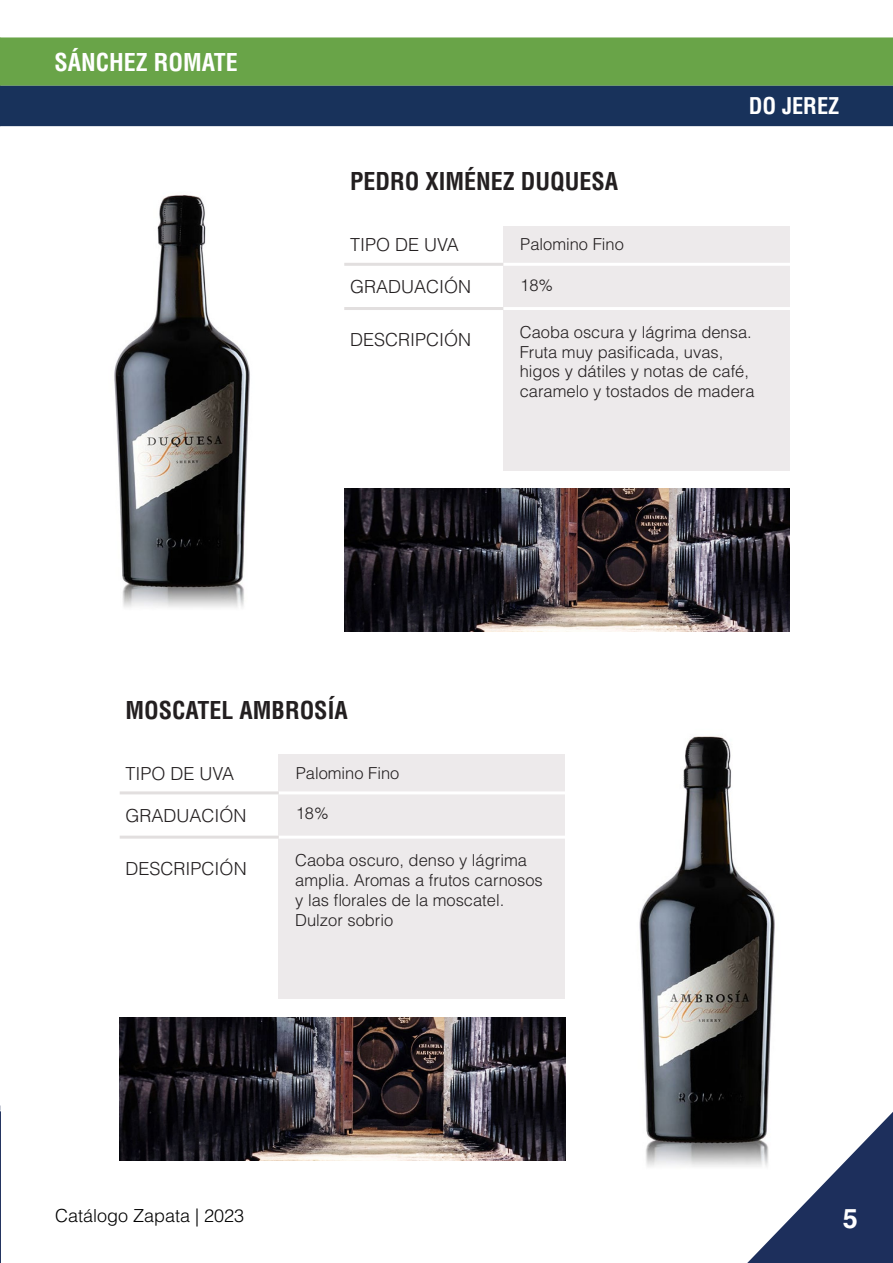
<style>
.page{position:relative;width:893px;height:1263px;background:#fff}
.page>*{position:absolute;margin:0;border:0;box-sizing:border-box;transform-origin:0 0}
.t1{font:700 27px "Helvetica LT Std";color:#fff}
.t2{font:700 condensed 24px "Helvetica LT Std";color:#231f20}
.t3{font:700 condensed 24px "Helvetica LT Std";color:#fff}
.t4{font:700 condensed 22.5px "Helvetica LT Std";color:#fff}
.t5{font:300 18px "Helvetica LT Std";color:#231f20}
.t6{font:300 18px "Helvetica LT Std";color:#000001}
.t7{font:300 16.5px/19.8px "Helvetica LT Std";color:#231f20}
</style>
<div class="page">
<svg style="left:0;top:1106px;width:1px;height:157px"></svg>
<svg style="left:0;top:37px;width:893px;height:89px;background:#457151"></svg>
<div style="left:503px;top:226px;width:287px;height:244px;background:#edeaeb"></div>
<hr style="left:495px;top:263px;width:305px;height:3px;background:#fff">
<hr style="left:495px;top:307px;width:305px;height:3px;background:#fff">
<hr style="left:344px;top:263px;width:159px;height:3px;background:#e2dfdf">
<hr style="left:344px;top:307px;width:159px;height:3px;background:#e2dfdf">
<img style="left:344px;top:488px;width:446px;height:143px">
<div style="left:279px;top:754px;width:286px;height:245px;background:#edeaeb"></div>
<hr style="left:270px;top:791px;width:305px;height:3px;background:#fff">
<hr style="left:270px;top:836px;width:305px;height:3px;background:#fff">
<hr style="left:120px;top:791px;width:159px;height:3px;background:#e2dfdf">
<hr style="left:120px;top:836px;width:159px;height:3px;background:#e2dfdf">
<img style="left:120px;top:1017px;width:445px;height:143px">
<svg style="left:747px;top:1112px;width:146px;height:151px"></svg>
<img style="left:114px;top:195px;width:136px;height:413px">
<img style="left:639px;top:736px;width:163px;height:433px">
<p class="t3" style="left:55px;top:48px;width:185px">SÁNCHEZ ROMATE</p>
<p class="t2" style="left:350px;top:166px;width:270px">PEDRO XIMÉNEZ DUQUESA</p>
<p class="t4" style="left:749px;top:92px;width:92px">DO JEREZ</p>
<p class="t5" style="left:350px;top:234px;width:110px">TIPO DE UVA</p>
<p class="t5" style="left:350px;top:275px;width:123px">GRADUACIÓN</p>
<p class="t5" style="left:350px;top:329px;width:122px">DESCRIPCIÓN</p>
<p class="t7" style="left:520px;top:234px;width:105px">Palomino Fino</p>
<p class="t7" style="left:520px;top:275px;width:35px">18%</p>
<p class="t7" style="left:520px;top:322px;width:236px">Caoba oscura y lágrima densa.<br>Fruta muy pasificada, uvas, higos y dátiles y notas de café, caramelo y tostados de madera</p>
<p class="t2" style="left:126px;top:695px;width:224px">MOSCATEL AMBROSÍA</p>
<p class="t5" style="left:126px;top:762px;width:110px">TIPO DE UVA</p>
<p class="t5" style="left:126px;top:804px;width:123px">GRADUACIÓN</p>
<p class="t5" style="left:126px;top:857px;width:122px">DESCRIPCIÓN</p>
<p class="t7" style="left:296px;top:763px;width:105px">Palomino Fino</p>
<p class="t7" style="left:296px;top:803px;width:35px">18%</p>
<p class="t7" style="left:295px;top:850px;width:249px">Caoba oscuro, denso y lágrima amplia. Aromas a frutos carnosos y las florales de la moscatel.<br>Dulzor sobrio</p>
<p class="t6" style="left:55px;top:1204px;width:191px">Catálogo Zapata | 2023</p>
<p class="t1" style="left:843px;top:1202px;width:17px">5</p>
</div>
